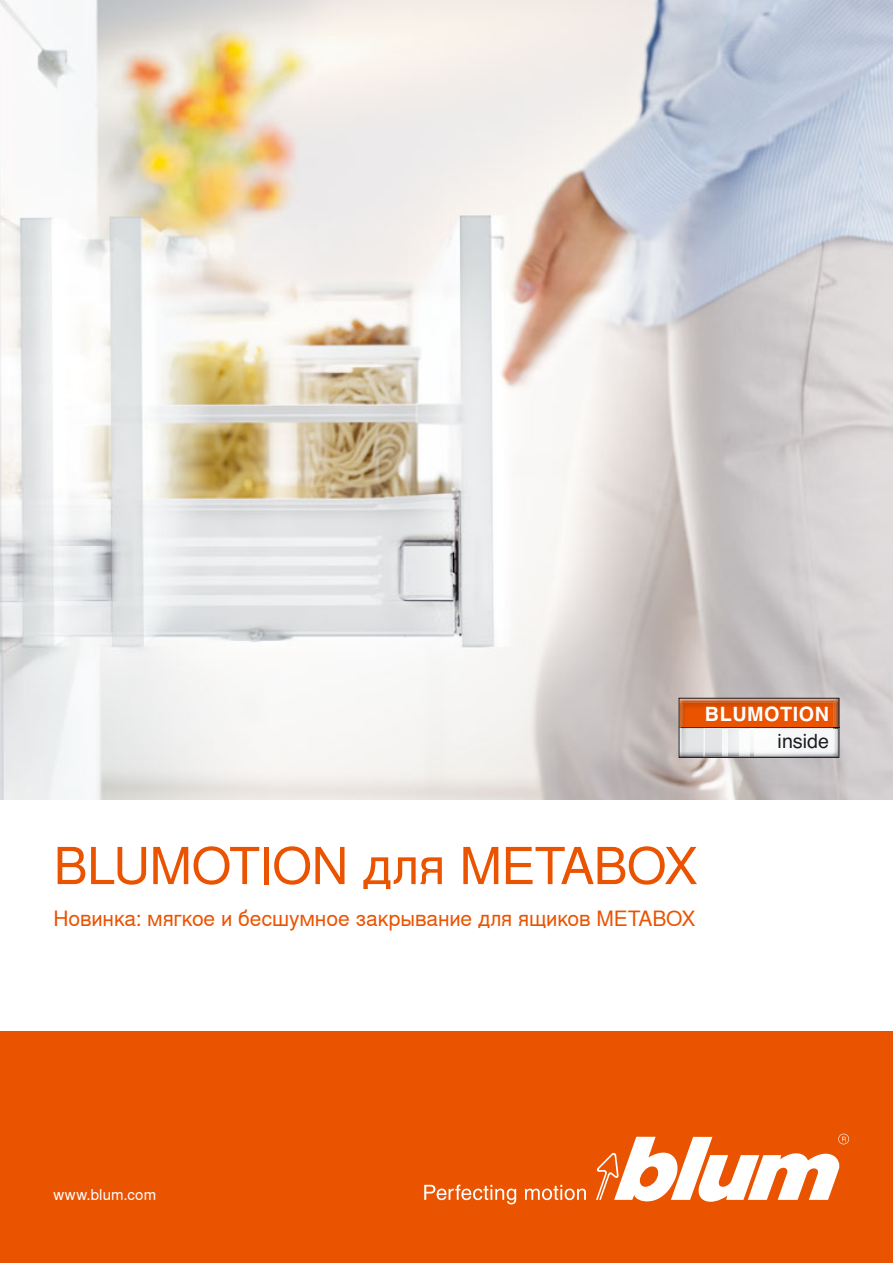
<style>
.page{position:relative;width:893px;height:1263px;background:#fff}
.page>*{position:absolute;margin:0;border:0;box-sizing:border-box;transform-origin:0 0}
.t1{font:51px "Nimbus Sans Global";letter-spacing:-.015em;color:#ea5300}
.t2{font:21px "Nimbus Sans Global";letter-spacing:-.01em;color:#ea5300}
.t3{font:700 19.65px "Helvetica";letter-spacing:.03em;color:#fff}
.t4{font:19.65px "Helvetica";color:#1b1c20}
.t5{font:15px "Nimbus Sans Global";letter-spacing:.015em;color:#fff}
</style>
<div class="page">
<div style="left:0;top:1031px;width:893px;height:232px;background:#ea5300"></div>
<img style="left:0;top:0;width:893px;height:800px">
<svg style="left:596px;top:1134px;width:253px;height:68px"></svg>
<svg style="left:424px;top:1184px;width:92px;height:20px"></svg>
<svg style="left:525px;top:1185px;width:61px;height:15px"></svg>
<img style="left:681px;top:729px;width:22px;height:23px">
<img style="left:722px;top:727px;width:111px;height:1px">
<img style="left:703px;top:728px;width:130px;height:28px">
<svg style="left:728px;top:752px;width:11px;height:4px"></svg>
<svg style="left:750px;top:752px;width:3px;height:4px"></svg>
<img style="left:681px;top:700px;width:152px;height:27px">
<svg style="left:681px;top:727px;width:41px;height:2px"></svg>
<svg style="left:681px;top:752px;width:41px;height:4px"></svg>
<svg style="left:833px;top:698px;width:7px;height:60px"></svg>
<div style="left:679px;top:698px;width:160px;height:60px;border:1px solid #1b1c20"></div>
<p class="t3" style="left:705px;top:706px;width:126px">BLUMOTION</p>
<p class="t4" style="left:778px;top:734px;width:53px">inside</p>
<h1 class="t1" style="left:54px;top:834px;width:646px">BLUMOTION для METABOX</h1>
<p class="t2" style="left:54px;top:906px;width:644px">Новинка: мягкое и бесшумное закрывание для ящиков METABOX</p>
<p class="t5" style="left:54px;top:1185px;width:104px">www.blum.com</p>
</div>
